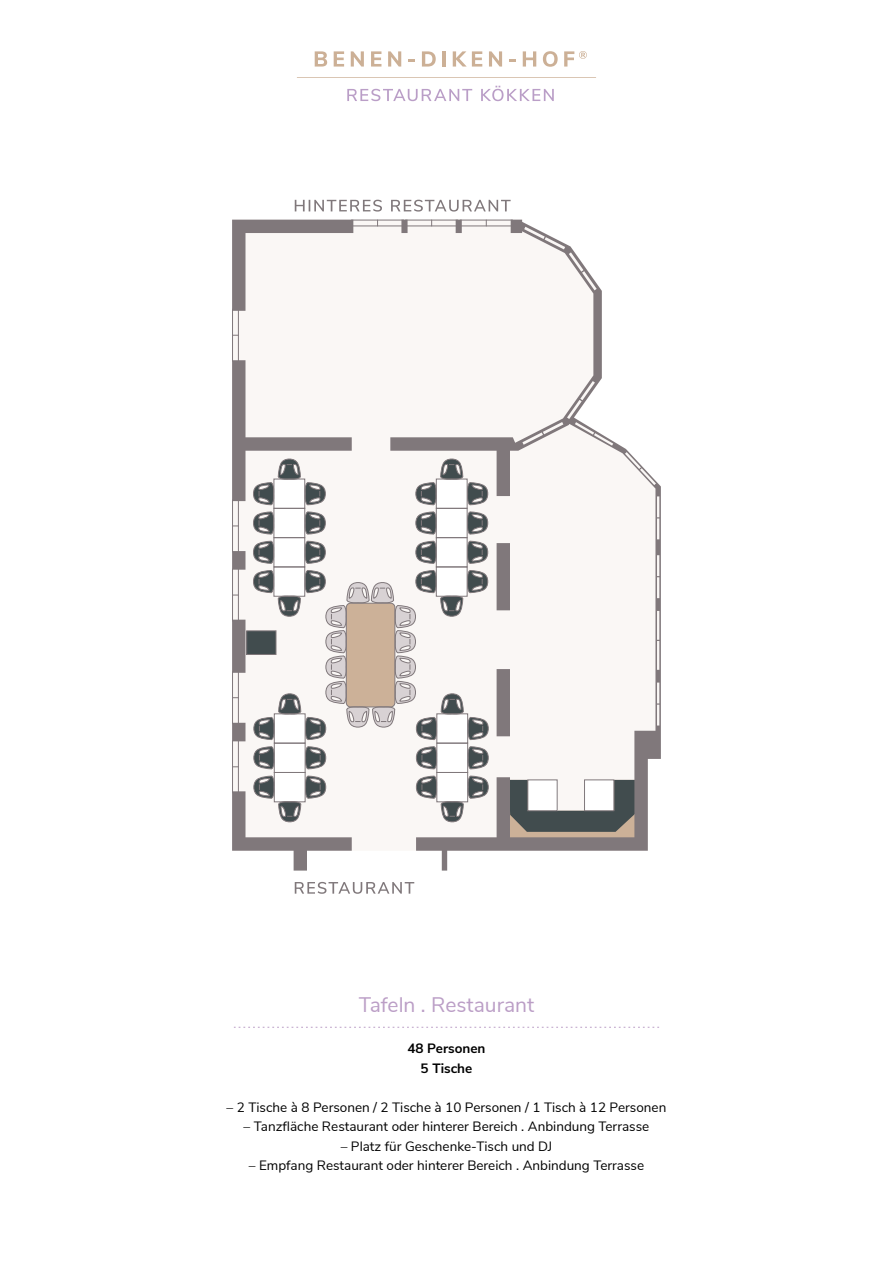
<style>
.page{position:relative;width:893px;height:1263px;background:#fff}
.page>*{position:absolute;margin:0;border:0;box-sizing:border-box;transform-origin:0 0}
.t1{font:21px "Nunito Sans";color:#bb9ec6}
.preise{font:13.5px "Nunito Sans";color:#000}
.preise-2{font:700 13.5px "Nunito Sans";color:#000}
</style>
<div class="page">
<svg style="left:234px;top:1027px;width:425px;height:1px"></svg>
<svg style="left:295px;top:200px;width:216px;height:12px"></svg>
<svg style="left:232px;top:220px;width:429px;height:650px;fill:#faf7f5"></svg>
<svg style="left:295px;top:882px;width:119px;height:12px"></svg>
<svg style="left:347px;top:89px;width:125px;height:12px"></svg>
<svg style="left:481px;top:86px;width:73px;height:15px"></svg>
<svg style="left:297px;top:77px;width:299px;height:1px"></svg>
<svg style="left:315px;top:51px;width:12px;height:16px"></svg>
<svg style="left:334px;top:51px;width:10px;height:16px"></svg>
<svg style="left:351px;top:51px;width:13px;height:16px"></svg>
<svg style="left:371px;top:51px;width:10px;height:16px"></svg>
<svg style="left:388px;top:51px;width:13px;height:16px"></svg>
<svg style="left:408px;top:60px;width:7px;height:2px"></svg>
<svg style="left:422px;top:51px;width:14px;height:16px"></svg>
<hr style="left:442px;top:51px;width:4px;height:16px;background:#ccb096">
<svg style="left:453px;top:51px;width:29px;height:16px"></svg>
<svg style="left:489px;top:51px;width:13px;height:16px"></svg>
<svg style="left:509px;top:60px;width:7px;height:2px"></svg>
<svg style="left:523px;top:51px;width:13px;height:16px"></svg>
<svg style="left:543px;top:51px;width:15px;height:16px"></svg>
<svg style="left:564px;top:51px;width:23px;height:16px"></svg>
<p class="t1" style="left:359px;top:989px;width:177px">Tafeln . Restaurant</p>
<p class="preise-2" style="left:407px;top:1038px;width:80px">48 Personen</p>
<p class="preise-2" style="left:421px;top:1058px;width:53px">5 Tische</p>
<p class="preise" style="left:227px;top:1097px;width:441px">– 2 Tische à 8 Personen / 2 Tische à 10 Personen / 1 Tisch à 12 Personen</p>
<p class="preise" style="left:244px;top:1116px;width:407px">– Tanzfläche Restaurant oder hinterer Bereich . Anbindung Terrasse</p>
<p class="preise" style="left:341px;top:1136px;width:213px">– Platz für Geschenke-Tisch und DJ</p>
<p class="preise" style="left:249px;top:1155px;width:397px">– Empfang Restaurant oder hinterer Bereich . Anbindung Terrasse</p>
</div>
